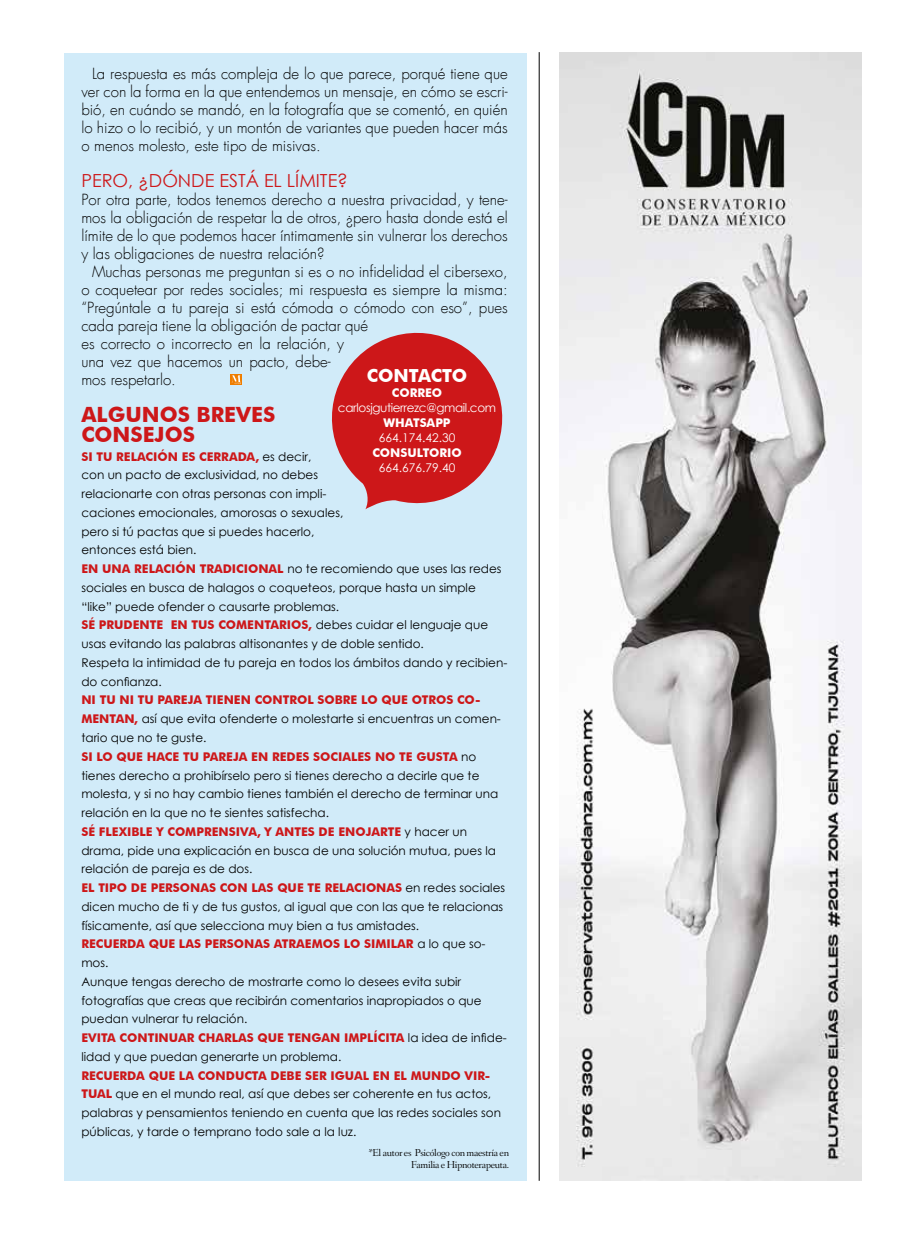
<style>
.page{position:relative;width:915px;height:1234px;background:#fff}
.page>*{position:absolute;margin:0;border:0;box-sizing:border-box;transform-origin:0 0}
.t1{font:700 21px/19.5px "Futura BT";color:#cd1719}
.t2{font:18px "Century Gothic";color:#cd1719}
.t3{font:700 18px "Futura BT";color:#fff}
.t4{font:300 15px/18px "Futura";color:#000;text-align:justify}
.t5{font:12px/18.8px "Century Gothic";color:#000}
.t6{font:700 12px "Futura BT";color:#cd1719}
.t7{font:12px "Century Gothic";letter-spacing:-.03em;color:#fff}
.t8{font:12px "Century Gothic";color:#fff}
.t9{font:700 12px "Futura BT";color:#fff}
.t10{font:10.5px/12px "Fanwood";letter-spacing:-.03em;color:#000;text-align:right}
.s1{font-family:"Century Gothic";font-weight:400;color:#000}
.s2{font-family:"Futura BT";font-weight:700;color:#cd1719}
</style>
<div class="page">
<div style="left:64px;top:53px;width:462px;height:1127px;background:#d1ebf9"></div>
<img style="left:559px;top:52px;width:302px;height:1128px">
<hr style="left:538px;top:52px;width:1px;height:1128px;background:#000">
<svg style="left:332px;top:332px;width:171px;height:177px"></svg>
<div style="left:230px;top:374px;width:12px;height:11px;background:#ef7d00"></div>
<svg style="left:231px;top:375px;width:10px;height:9px"></svg>
<p class="t4" style="left:81px;top:65px;width:428px;text-indent:11px">La respuesta es más compleja de lo que parece, porqué tiene que ver con la forma en la que entendemos un mensaje, en cómo se escri&shy;bió, en cuándo se mandó, en la fotografía que se comentó, en quién lo hizo o lo recibió, y un montón de variantes que pueden hacer más o menos molesto, este tipo de misivas.</p>
<h2 class="t2" style="left:81px;top:167px;width:268px">PERO, ¿DÓNDE ESTÁ EL LÍMITE?</h2>
<p class="t4" style="left:81px;top:191px;width:428px">Por otra parte, todos tenemos derecho a nuestra privacidad, y tene&shy;mos la obligación de respetar la de otros, ¿pero hasta donde está el límite de lo que podemos hacer íntimamente sin vulnerar los derechos y las obligaciones de nuestra relación?</p>
<p class="t4" style="left:81px;top:263px;width:428px;text-align:left;text-indent:11px">Muchas personas me preguntan si es o no infidelidad el cibersexo, o coquetear por redes sociales; mi respuesta es siempre la misma: “Pregúntale a tu pareja si está cómoda o cómodo con eso”, pues cada pareja tiene la obligación de pactar qué<br>es correcto o incorrecto en la relación, y<br>una vez que hacemos un pacto, debe-<br>mos respetarlo.</p>
<h1 class="t1" style="left:81px;top:405px;width:195px">ALGUNOS BREVES<br>CONSEJOS</h1>
<p class="t6" style="left:81px;top:449px;width:231px">SI TU RELACIÓN ES CERRADA, <span class="s1">es decir,</span></p>
<p class="t5" style="left:81px;top:465px;width:421px">con un pacto de exclusividad, no debes<br>relacionarte con otras personas con impli-<br>caciones emocionales, amorosas o sexuales,<br>pero si tú pactas que si puedes hacerlo,<br>entonces está bien.<br><span class="s2">EN UNA RELACIÓN TRADICIONAL</span> no te recomiendo que uses las redes sociales en busca de halagos o coqueteos, porque hasta un simple “like” puede ofender o causarte problemas.</p>
<p class="t6" style="left:81px;top:617px;width:408px">SÉ PRUDENTE EN TUS COMENTARIOS, <span class="s1">debes cuidar el lenguaje que</span></p>
<p class="t5" style="left:81px;top:634px;width:427px">usas evitando las palabras altisonantes y de doble sentido.<br>Respeta la intimidad de tu pareja en todos los ámbitos dando y recibien&shy;do confianza.</p>
<p class="t6" style="left:81px;top:692px;width:400px">NI TU NI TU PAREJA TIENEN CONTROL SOBRE LO QUE OTROS CO-</p>
<p class="t5" style="left:81px;top:709px;width:421px"><span class="s2">MENTAN,</span> así que evita ofenderte o molestarte si encuentras un comen&shy;tario que no te guste.</p>
<p class="t6" style="left:81px;top:749px;width:396px">SI LO QUE HACE TU PAREJA EN REDES SOCIALES NO TE GUSTA <span class="s1">no</span></p>
<p class="t5" style="left:81px;top:765px;width:418px">tienes derecho a prohibírselo pero si tienes derecho a decirle que te molesta, y si no hay cambio tienes también el derecho de terminar una relación en la que no te sientes satisfecha.</p>
<p class="t6" style="left:81px;top:824px;width:387px">SÉ FLEXIBLE Y COMPRENSIVA, Y ANTES DE ENOJARTE <span class="s1">y hacer un</span></p>
<p class="t5" style="left:81px;top:840px;width:416px">drama, pide una explicación en busca de una solución mutua, pues la relación de pareja es de dos.</p>
<p class="t6" style="left:81px;top:880px;width:425px">EL TIPO DE PERSONAS CON LAS QUE TE RELACIONAS <span class="s1">en redes sociales</span></p>
<p class="t5" style="left:81px;top:896px;width:423px">dicen mucho de ti y de tus gustos, al igual que con las que te relacionas físicamente, así que selecciona muy bien a tus amistades.</p>
<p class="t6" style="left:81px;top:936px;width:405px">RECUERDA QUE LAS PERSONAS ATRAEMOS LO SIMILAR <span class="s1">a lo que so-</span></p>
<p class="t5" style="left:81px;top:952px;width:401px">mos.<br>Aunque tengas derecho de mostrarte como lo desees evita subir fotografías que creas que recibirán comentarios inapropiados o que puedan vulnerar tu relación.</p>
<p class="t6" style="left:81px;top:1030px;width:427px">EVITA CONTINUAR CHARLAS QUE TENGAN IMPLÍCITA <span class="s1">la idea de infide-</span></p>
<p class="t5" style="left:81px;top:1046px;width:261px">lidad y que puedan generarte un problema.</p>
<p class="t6" style="left:81px;top:1067px;width:410px">RECUERDA QUE LA CONDUCTA DEBE SER IGUAL EN EL MUNDO VIR-</p>
<p class="t5" style="left:81px;top:1084px;width:421px"><span class="s2">TUAL</span> que en el mundo real, así que debes ser coherente en tus actos, palabras y pensamientos teniendo en cuenta que las redes sociales son públicas, y tarde o temprano todo sale a la luz.</p>
<h2 class="t3" style="left:367px;top:364px;width:102px">CONTACTO</h2>
<p class="t9" style="left:392px;top:385px;width:52px">CORREO</p>
<p class="t7" style="left:338px;top:399px;width:160px">carlosjgutierrezc@gmail.com</p>
<p class="t9" style="left:383px;top:415px;width:68px">WHATSAPP</p>
<p class="t8" style="left:378px;top:429px;width:78px">664.174.42.30</p>
<p class="t9" style="left:372px;top:445px;width:91px">CONSULTORIO</p>
<p class="t8" style="left:378px;top:459px;width:78px">664.676.79.40</p>
<p class="t10" style="left:368px;top:1147px;width:142px">*El autor es Psicólogo con maestría en<br>Familia e Hipnoterapeuta.</p>
</div>
